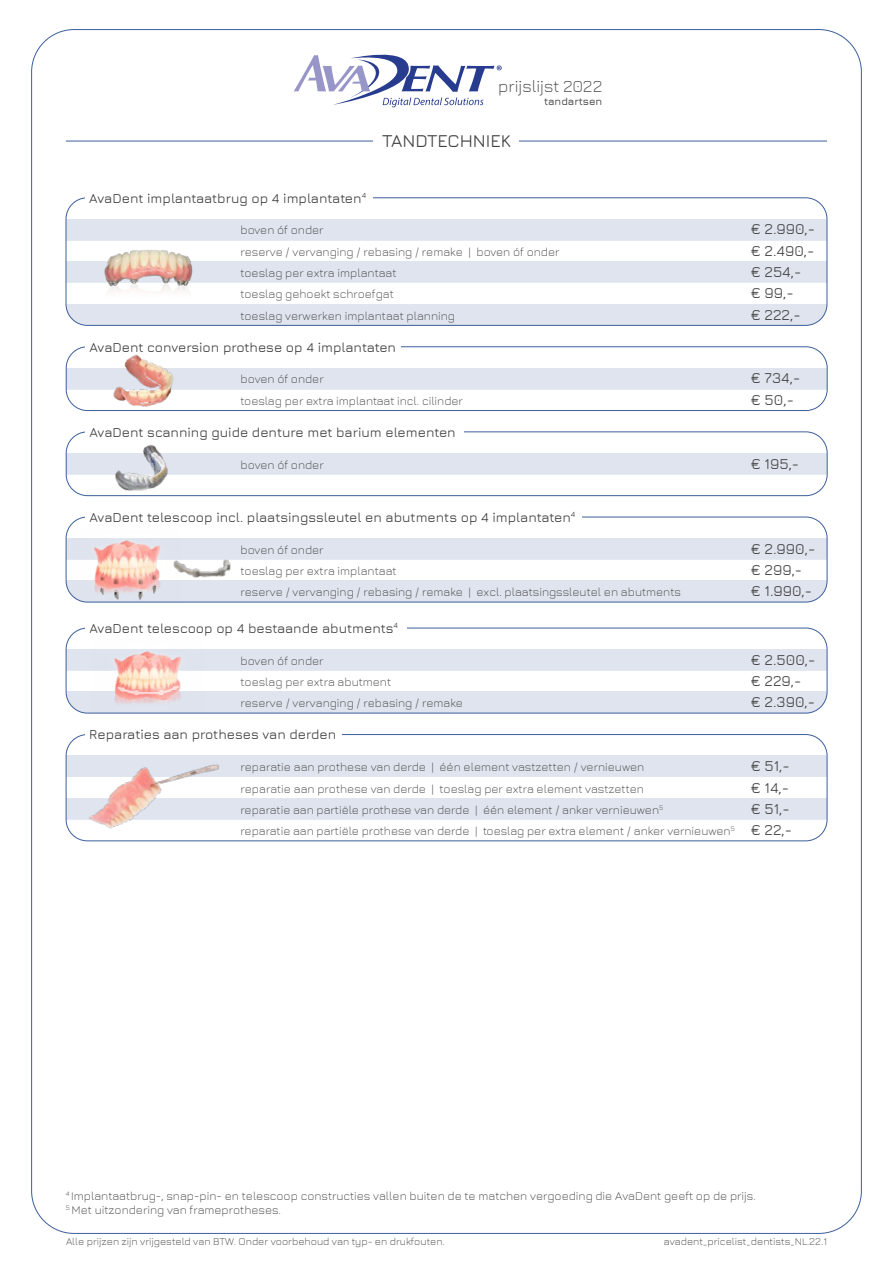
<style>
.page{position:relative;width:893px;height:1263px;background:#fff}
.page>*{position:absolute;margin:0;border:0;box-sizing:border-box;transform-origin:0 0}
.t1{font:500 18px "Jura";color:#454546}
.t2{font:300 17.25px "Jura";color:#454546}
.t3{font:500 15px "Jura";color:#454546}
.t4{font:500 13.5px "Jura";color:#454546}
.t5{font:300 12px/14.4px "Jura";color:#454546}
.t6{font:300 10.5px "Jura";color:#454546}
.t7{font:600 10.5px "Jura";color:#454546}
.s1{font-weight:500;font-size:15px}
</style>
<div class="page">
<div style="left:66px;top:219px;width:761px;height:21px;background:#dfe4ee"></div>
<div style="left:66px;top:262px;width:761px;height:21px;background:#dfe4ee"></div>
<div style="left:66px;top:304px;width:761px;height:21px;background:#dfe4ee"></div>
<div style="left:66px;top:197px;width:761px;height:129px;border:1px solid #3c5f9a;border-radius:21px"></div>
<div style="left:85px;top:187px;width:288px;height:18px;background:#fff"></div>
<img style="left:94px;top:250px;width:107px;height:41px">
<div style="left:66px;top:368px;width:761px;height:21px;background:#dfe4ee"></div>
<div style="left:66px;top:346px;width:762px;height:65px;border:1px solid #3c5f9a;border-radius:21px"></div>
<div style="left:85px;top:340px;width:315px;height:14px;background:#fff"></div>
<img style="left:108px;top:354px;width:71px;height:58px">
<div style="left:66px;top:453px;width:761px;height:21px;background:#dfe4ee"></div>
<div style="left:66px;top:431px;width:762px;height:65px;border:1px solid #3c5f9a;border-radius:21px"></div>
<div style="left:85px;top:425px;width:379px;height:15px;background:#fff"></div>
<img style="left:103px;top:444px;width:81px;height:46px">
<hr style="left:66px;top:141px;width:761px;height:1px;background:#3c5f9a">
<div style="left:374px;top:132px;width:145px;height:18px;background:#fff"></div>
<svg style="left:294px;top:54px;width:208px;height:53px"></svg>
<div style="left:66px;top:538px;width:761px;height:21px;background:#dfe4ee"></div>
<div style="left:66px;top:581px;width:761px;height:21px;background:#dfe4ee"></div>
<div style="left:66px;top:517px;width:761px;height:85px;border:1px solid #3c5f9a;border-radius:21px"></div>
<div style="left:85px;top:506px;width:497px;height:19px;background:#fff"></div>
<img style="left:182px;top:559px;width:49px;height:22px">
<img style="left:73px;top:540px;width:109px;height:62px">
<div style="left:66px;top:649px;width:761px;height:21px;background:#dfe4ee"></div>
<div style="left:66px;top:692px;width:761px;height:21px;background:#dfe4ee"></div>
<div style="left:66px;top:628px;width:761px;height:85px;border:1px solid #3c5f9a;border-radius:21px"></div>
<div style="left:85px;top:617px;width:322px;height:19px;background:#fff"></div>
<img style="left:94px;top:651px;width:108px;height:62px">
<div style="left:66px;top:756px;width:761px;height:21px;background:#dfe4ee"></div>
<div style="left:66px;top:798px;width:761px;height:21px;background:#dfe4ee"></div>
<div style="left:66px;top:734px;width:761px;height:107px;border:1px solid #3c5f9a;border-radius:21px"></div>
<div style="left:85px;top:728px;width:256px;height:14px;background:#fff"></div>
<img style="left:83px;top:764px;width:143px;height:77px">
<h2 class="t2" style="left:498px;top:74px;width:106px">prijslijst 2022</h2>
<p class="t7" style="left:544px;top:93px;width:60px">tandartsen</p>
<h1 class="t1" style="left:382px;top:127px;width:130px">TANDTECHNIEK</h1>
<p class="t4" style="left:89px;top:188px;width:278px">AvaDent implantaatbrug op 4 implantaten<sup>4</sup></p>
<p class="t5" style="left:240px;top:222px;width:85px">boven óf onder</p>
<p class="t3" style="left:751px;top:218px;width:66px">€ 2.990,-</p>
<p class="t5" style="left:240px;top:243px;width:321px">reserve / vervanging / rebasing / remake | boven óf onder</p>
<p class="t3" style="left:751px;top:240px;width:65px">€ 2.490,-</p>
<p class="t5" style="left:240px;top:265px;width:158px">toeslag per extra implantaat</p>
<p class="t3" style="left:751px;top:261px;width:52px">€ 254,-</p>
<p class="t5" style="left:240px;top:286px;width:155px">toeslag gehoekt schroefgat</p>
<p class="t3" style="left:751px;top:282px;width:44px">€ 99,-</p>
<p class="t5" style="left:240px;top:307px;width:216px">toeslag verwerken implantaat planning</p>
<p class="t3" style="left:751px;top:304px;width:51px">€ 222,-</p>
<p class="t4" style="left:89px;top:337px;width:308px">AvaDent conversion prothese op 4 implantaten</p>
<p class="t5" style="left:241px;top:371px;width:85px">boven óf onder</p>
<p class="t3" style="left:751px;top:367px;width:51px">€ 734,-</p>
<p class="t5" style="left:241px;top:392px;width:224px">toeslag per extra implantaat incl. cilinder</p>
<p class="t3" style="left:751px;top:389px;width:45px">€ 50,-</p>
<p class="t4" style="left:89px;top:422px;width:368px">AvaDent scanning guide denture met barium elementen</p>
<p class="t5" style="left:241px;top:456px;width:85px">boven óf onder</p>
<p class="t3" style="left:751px;top:452px;width:50px">€ 195,-</p>
<p class="t4" style="left:89px;top:507px;width:487px">AvaDent telescoop incl. plaatsingssleutel en abutments op 4 implantaten<sup>4</sup></p>
<p class="t5" style="left:241px;top:541px;width:85px">boven óf onder</p>
<p class="t3" style="left:751px;top:538px;width:66px">€ 2.990,-</p>
<p class="t5" style="left:241px;top:563px;width:158px">toeslag per extra implantaat</p>
<p class="t3" style="left:751px;top:559px;width:53px">€ 299,-</p>
<p class="t5" style="left:241px;top:584px;width:442px">reserve / vervanging / rebasing / remake | excl. plaatsingssleutel en abutments</p>
<p class="t3" style="left:751px;top:580px;width:63px">€ 1.990,-</p>
<p class="t4" style="left:89px;top:618px;width:310px">AvaDent telescoop op 4 bestaande abutments<sup>4</sup></p>
<p class="t5" style="left:241px;top:652px;width:85px">boven óf onder</p>
<p class="t3" style="left:751px;top:649px;width:66px">€ 2.500,-</p>
<p class="t5" style="left:241px;top:674px;width:152px">toeslag per extra abutment</p>
<p class="t3" style="left:751px;top:670px;width:52px">€ 229,-</p>
<p class="t5" style="left:241px;top:695px;width:224px">reserve / vervanging / rebasing / remake</p>
<p class="t3" style="left:751px;top:691px;width:66px">€ 2.390,-</p>
<p class="t4" style="left:89px;top:725px;width:248px">Reparaties aan protheses van derden</p>
<p class="t5" style="left:241px;top:759px;width:405px">reparatie aan prothese van derde | één element vastzetten / vernieuwen</p>
<p class="t3" style="left:751px;top:755px;width:41px">€ 51,-</p>
<p class="t5" style="left:241px;top:780px;width:405px">reparatie aan prothese van derde | toeslag per extra element vastzetten</p>
<p class="t3" style="left:751px;top:776px;width:40px">€ 14,-</p>
<p class="t5" style="left:241px;top:801px;width:424px">reparatie aan partiële prothese van derde | één element / anker vernieuwen<sup>5</sup></p>
<p class="t3" style="left:751px;top:798px;width:41px">€ 51,-</p>
<p class="t5" style="left:241px;top:823px;width:553px">reparatie aan partiële prothese van derde | toeslag per extra element / anker vernieuwen<sup>5</sup> <span class="s1">€ 22,-</span></p>
<p class="t5" style="left:66px;top:1187px;width:691px"><sup>4</sup> Implantaatbrug-, snap-pin- en telescoop constructies vallen buiten de te matchen vergoeding die AvaDent geeft op de prijs.<br><sup>5</sup> Met uitzondering van frameprotheses.</p>
<p class="t6" style="left:66px;top:1233px;width:380px">Alle prijzen zijn vrijgesteld van BTW. Onder voorbehoud van typ- en drukfouten.</p>
<p class="t6" style="left:664px;top:1233px;width:165px">avadent_pricelist_dentists_NL.22.1</p>
</div>
